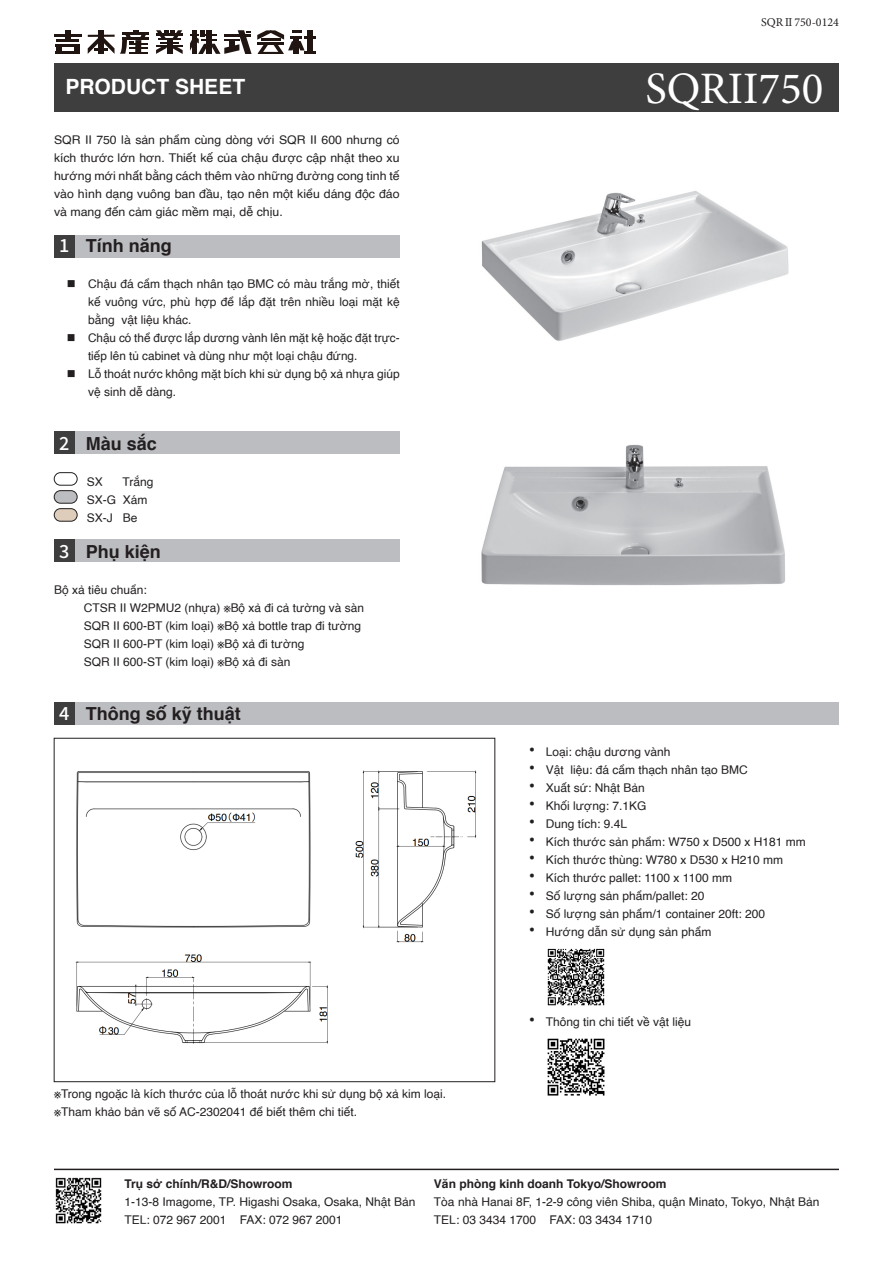
<style>
.page{position:relative;width:893px;height:1263px;background:#fff}
.page>*{position:absolute;margin:0;border:0;box-sizing:border-box;transform-origin:0 0}
.t1{font:45px "Minion Pro";color:#fff}
.t2{font:700 21px "Helvetica";color:#fff}
.t3{font:700 18px "Helvetica";color:#231f20}
.t4{font:500 18px "Source Han Sans JP";color:#fff}
.t5{font:12px/18px "Helvetica";color:#231f20;text-align:justify}
.t6{font:700 12px "Helvetica";color:#231f20}
.t7{font:12px "Minion Pro";color:#231f20}
.s1{font-family:"MS P Mincho";font-size:11.25px}
.s2{font-size:18px}
</style>
<div class="page">
<div style="left:74px;top:235px;width:326px;height:23px;background:#bcbdc0"></div>
<div style="left:74px;top:431px;width:326px;height:23px;background:#bcbdc0"></div>
<div style="left:74px;top:539px;width:326px;height:23px;background:#bcbdc0"></div>
<div style="left:74px;top:702px;width:765px;height:23px;background:#bcbdc0"></div>
<div style="left:54px;top:64px;width:785px;height:48px;background:#3e3e3f"></div>
<hr style="left:54px;top:35px;width:28px;height:2px;background:#211511">
<hr style="left:122px;top:37px;width:27px;height:2px;background:#211511">
<hr style="left:122px;top:32px;width:27px;height:2px;background:#211511">
<hr style="left:56px;top:40px;width:23px;height:2px;background:#211511">
<hr style="left:56px;top:44px;width:24px;height:2px;background:#211511">
<hr style="left:56px;top:52px;width:24px;height:2px;background:#211511">
<div style="left:65px;top:30px;width:6px;height:10px;background:#211511"></div>
<div style="left:56px;top:45px;width:5px;height:9px;background:#211511"></div>
<div style="left:74px;top:45px;width:6px;height:9px;background:#211511"></div>
<svg style="left:88px;top:30px;width:60px;height:24px"></svg>
<svg style="left:156px;top:30px;width:27px;height:24px"></svg>
<svg style="left:190px;top:30px;width:126px;height:24px"></svg>
<hr style="left:54px;top:1169px;width:785px;height:1px;background:#231f20">
<img style="left:481px;top:191px;width:308px;height:150px">
<div style="left:54px;top:235px;width:20px;height:23px;background:#3e3e3f"></div>
<div style="left:54px;top:431px;width:20px;height:23px;background:#3e3e3f"></div>
<div style="left:54px;top:539px;width:20px;height:23px;background:#3e3e3f"></div>
<div style="left:54px;top:702px;width:20px;height:23px;background:#3e3e3f"></div>
<img style="left:481px;top:444px;width:304px;height:141px">
<div style="left:54px;top:738px;width:441px;height:344px;border:1px solid #231f20"></div>
<img style="left:55px;top:1177px;width:47px;height:47px">
<div style="left:54px;top:472px;width:23px;height:13px;border:1px solid #231f20;border-radius:6px"></div>
<div style="left:54px;top:491px;width:23px;height:12px;background:#bcbdc0;border-radius:6px"></div>
<div style="left:54px;top:490px;width:23px;height:13px;border:1px solid #231f20;border-radius:6px"></div>
<svg style="left:54px;top:509px;width:24px;height:13px"></svg>
<img style="left:547px;top:948px;width:58px;height:58px">
<img style="left:547px;top:1038px;width:58px;height:58px">
<img style="left:75px;top:770px;width:402px;height:274px">
<p class="t7" style="left:761px;top:14px;width:79px">SQR<span class="s1">Ⅱ</span>750-0124</p>
<p class="t2" style="left:65px;top:70px;width:181px">PRODUCT SHEET</p>
<p class="t1" style="left:645px;top:59px;width:179px">SQRII750</p>
<p class="t5" style="left:54px;top:131px;width:347px">SQR II 750 là sản phẩm cùng dòng với SQR II 600 nhưng có kích thước lớn hơn. Thiết kế của chậu được cập nhật theo xu hướng mới nhất bằng cách thêm vào những đường cong tinh tế vào hình dạng vuông ban đầu, tạo nên một kiểu dáng độc đáo và mang đến cảm giác mềm mại, dễ chịu.</p>
<p class="t4" style="left:59px;top:235px;width:12px">1</p>
<p class="t3" style="left:86px;top:231px;width:88px">Tính năng</p>
<p class="t4" style="left:59px;top:433px;width:12px">2</p>
<p class="t4" style="left:59px;top:541px;width:12px">3</p>
<p class="t5" style="left:88px;top:275px;width:313px">Chậu đá cẩm thạch nhân tạo BMC có màu trắng mờ, thiết kế vuông vức, phù hợp để lắp đặt trên nhiều loại mặt kệ bằng vật liệu khác.</p>
<p class="t5" style="left:88px;top:329px;width:313px">Chậu có thể được lắp dương vành lên mặt kệ hoặc đặt trực&shy;tiếp lên tủ cabinet và dùng như một loại chậu đứng.</p>
<p class="t5" style="left:88px;top:365px;width:313px">Lỗ thoát nước không mặt bích khi sử dụng bộ xả nhựa giúp vệ sinh dễ dàng.</p>
<p class="t3" style="left:86px;top:429px;width:73px">Màu sắc</p>
<p class="t5" style="left:87px;top:473px;width:18px">SX</p>
<p class="t5" style="left:123px;top:473px;width:32px">Trắng</p>
<p class="t5" style="left:87px;top:491px;width:62px">SX-G Xám</p>
<p class="t5" style="left:87px;top:509px;width:52px">SX-J Be</p>
<p class="t3" style="left:86px;top:537px;width:77px">Phụ kiện</p>
<p class="t5" style="left:54px;top:581px;width:94px">Bộ xả tiêu chuẩn:</p>
<p class="t5" style="left:84px;top:599px;width:282px">CTSR Ⅱ W2PMU2 (nhựa) ※Bộ xả đi cả tường và sàn</p>
<p class="t5" style="left:84px;top:617px;width:279px">SQR Ⅱ 600-BT (kim loại) ※Bộ xả bottle trap đi tường</p>
<p class="t5" style="left:84px;top:635px;width:222px">SQR Ⅱ 600-PT (kim loại) ※Bộ xả đi tường</p>
<p class="t5" style="left:84px;top:653px;width:208px">SQR Ⅱ 600-ST (kim loại) ※Bộ xả đi sàn</p>
<p class="t4" style="left:59px;top:703px;width:12px">4</p>
<p class="t3" style="left:86px;top:699px;width:157px">Thông số kỹ thuật</p>
<p class="t5" style="left:54px;top:1085px;width:394px">※Trong ngoặc là kích thước của lỗ thoát nước khi sử dụng bộ xả kim loại.</p>
<p class="t5" style="left:54px;top:1103px;width:305px">※Tham khảo bản vẽ số AC-2302041 để biết thêm chi tiết.</p>
<p class="t5" style="left:529px;top:743px;width:143px"><span class="s2">•</span> Loại: chậu dương vành</p>
<p class="t5" style="left:529px;top:761px;width:221px"><span class="s2">•</span> Vật liệu: đá cẩm thạch nhân tạo BMC</p>
<p class="t5" style="left:529px;top:779px;width:118px"><span class="s2">•</span> Xuất sứ: Nhật Bản</p>
<p class="t5" style="left:529px;top:797px;width:119px"><span class="s2">•</span> Khối lượng: 7.1KG</p>
<p class="t5" style="left:529px;top:815px;width:100px"><span class="s2">•</span> Dung tích: 9.4L</p>
<p class="t5" style="left:529px;top:833px;width:278px"><span class="s2">•</span> Kích thước sản phẩm: W750 x D500 x H181 mm</p>
<p class="t5" style="left:529px;top:851px;width:256px"><span class="s2">•</span> Kích thước thùng: W780 x D530 x H210 mm</p>
<p class="t5" style="left:529px;top:869px;width:205px"><span class="s2">•</span> Kích thước pallet: 1100 x 1100 mm</p>
<p class="t5" style="left:529px;top:887px;width:177px"><span class="s2">•</span> Số lượng sản phẩm/pallet: 20</p>
<p class="t5" style="left:529px;top:905px;width:238px"><span class="s2">•</span> Số lượng sản phẩm/1 container 20ft: 200</p>
<p class="t5" style="left:529px;top:923px;width:184px"><span class="s2">•</span> Hướng dẫn sử dụng sản phẩm</p>
<p class="t5" style="left:529px;top:1013px;width:164px"><span class="s2">•</span> Thông tin chi tiết về vật liệu</p>
<p class="t6" style="left:124px;top:1174px;width:170px">Trụ sở chính/R&amp;D/Showroom</p>
<p class="t5" style="left:124px;top:1193px;width:293px">1-13-8 Imagome, TP. Higashi Osaka, Osaka, Nhật Bản</p>
<p class="t5" style="left:124px;top:1211px;width:220px">TEL: 072 967 2001 FAX: 072 967 2001</p>
<p class="t6" style="left:434px;top:1174px;width:234px">Văn phòng kinh doanh Tokyo/Showroom</p>
<p class="t5" style="left:434px;top:1193px;width:387px">Tòa nhà Hanai 8F, 1-2-9 công viên Shiba, quận Minato, Tokyo, Nhật Bản</p>
<p class="t5" style="left:434px;top:1211px;width:220px">TEL: 03 3434 1700 FAX: 03 3434 1710</p>
</div>
